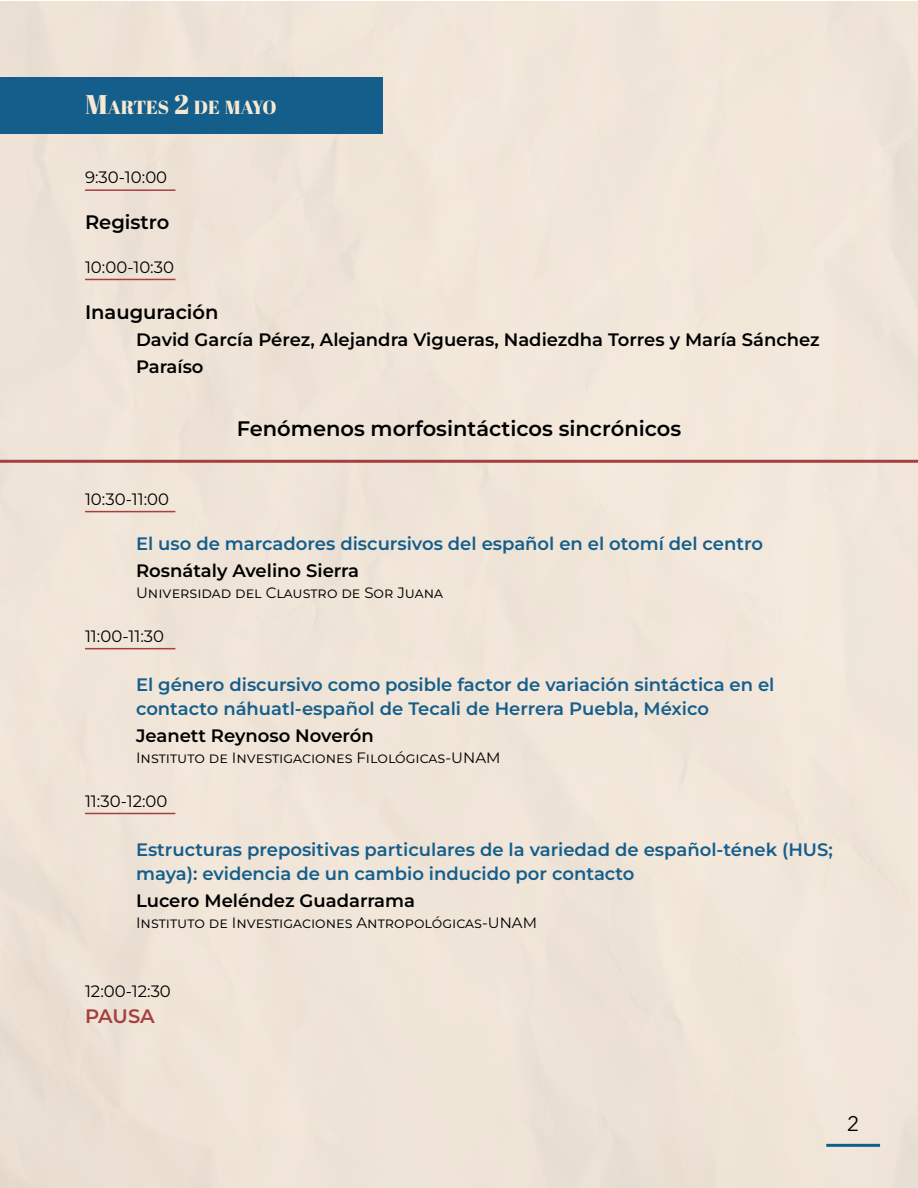
<style>
.page{position:relative;width:918px;height:1188px;background:#fff}
.page>*{position:absolute;margin:0;border:0;box-sizing:border-box;transform-origin:0 0}
.t1{font:600 21px "Montserrat";color:#000}
.t2{font:21px "Avenir Next";color:#000}
.t3{font:600 19.5px "Montserrat";color:#000}
.t4{font:600 19.5px "Montserrat";letter-spacing:-.01em;color:#a63f3f}
.t5{font:18.9px "Abril Fatface";letter-spacing:-.01em;color:#f7e8d2}
.t6{font:600 18px/24px "Montserrat";color:#145e8c}
.t7{font:600 18px/27px "Montserrat";color:#000}
.t8{font:16.5px "Montserrat";color:#000}
.t9{font:15px "Montserrat";color:#000}
.s1{font-size:27px}
</style>
<div class="page">
<hr style="left:826px;top:1144px;width:54px;height:3px;background:#145e8c">
<div style="left:0;top:77px;width:383px;height:57px;background:#145e8c"></div>
<hr style="left:85px;top:189px;width:90px;height:2px;background:#a63f3f">
<hr style="left:85px;top:279px;width:90px;height:1px;background:#a63f3f">
<hr style="left:85px;top:511px;width:90px;height:1px;background:#a63f3f">
<hr style="left:85px;top:648px;width:90px;height:1px;background:#a63f3f">
<hr style="left:85px;top:813px;width:90px;height:1px;background:#a63f3f">
<hr style="left:0;top:460px;width:918px;height:3px;background:#a63f3f">
<p class="t5" style="left:85px;top:94px;width:193px"><span class="s1">M</span>ARTES <span class="s1">2</span> DE MAYO</p>
<p class="t8" style="left:85px;top:166px;width:84px">9:30-10:00</p>
<p class="t3" style="left:85px;top:209px;width:86px">Registro</p>
<p class="t8" style="left:85px;top:256px;width:90px">10:00-10:30</p>
<p class="t3" style="left:85px;top:299px;width:135px">Inauguración</p>
<p class="t7" style="left:136px;top:326px;width:685px">David García Pérez, Alejandra Vigueras, Nadiezdha Torres y María Sánchez<br>Paraíso</p>
<p class="t1" style="left:237px;top:415px;width:446px">Fenómenos morfosintácticos sincrónicos</p>
<p class="t8" style="left:85px;top:488px;width:86px">10:30-11:00</p>
<p class="t6" style="left:136px;top:531px;width:629px">El uso de marcadores discursivos del español en el otomí del centro</p>
<p class="t7" style="left:136px;top:557px;width:224px">Rosnátaly Avelino Sierra</p>
<p class="t9" style="left:136px;top:583px;width:309px">Universidad del Claustro de Sor Juana</p>
<p class="t8" style="left:85px;top:625px;width:81px">11:00-11:30</p>
<p class="t6" style="left:136px;top:672px;width:640px">El género discursivo como posible factor de variación sintáctica en el contacto náhuatl-español de Tecali de Herrera Puebla, México</p>
<p class="t7" style="left:136px;top:722px;width:239px">Jeanett Reynoso Noverón</p>
<p class="t9" style="left:136px;top:748px;width:366px">Instituto de Investigaciones Filológicas-UNAM</p>
<p class="t8" style="left:85px;top:790px;width:84px">11:30-12:00</p>
<p class="t6" style="left:136px;top:837px;width:698px">Estructuras prepositivas particulares de la variedad de español-tének (HUS; maya): evidencia de un cambio inducido por contacto</p>
<p class="t7" style="left:136px;top:887px;width:281px">Lucero Meléndez Guadarrama</p>
<p class="t9" style="left:136px;top:913px;width:403px">Instituto de Investigaciones Antropológicas-UNAM</p>
<p class="t8" style="left:85px;top:980px;width:87px">12:00-12:30</p>
<p class="t4" style="left:85px;top:1003px;width:71px">PAUSA</p>
<p class="t2" style="left:847px;top:1106px;width:14px">2</p>
</div>
